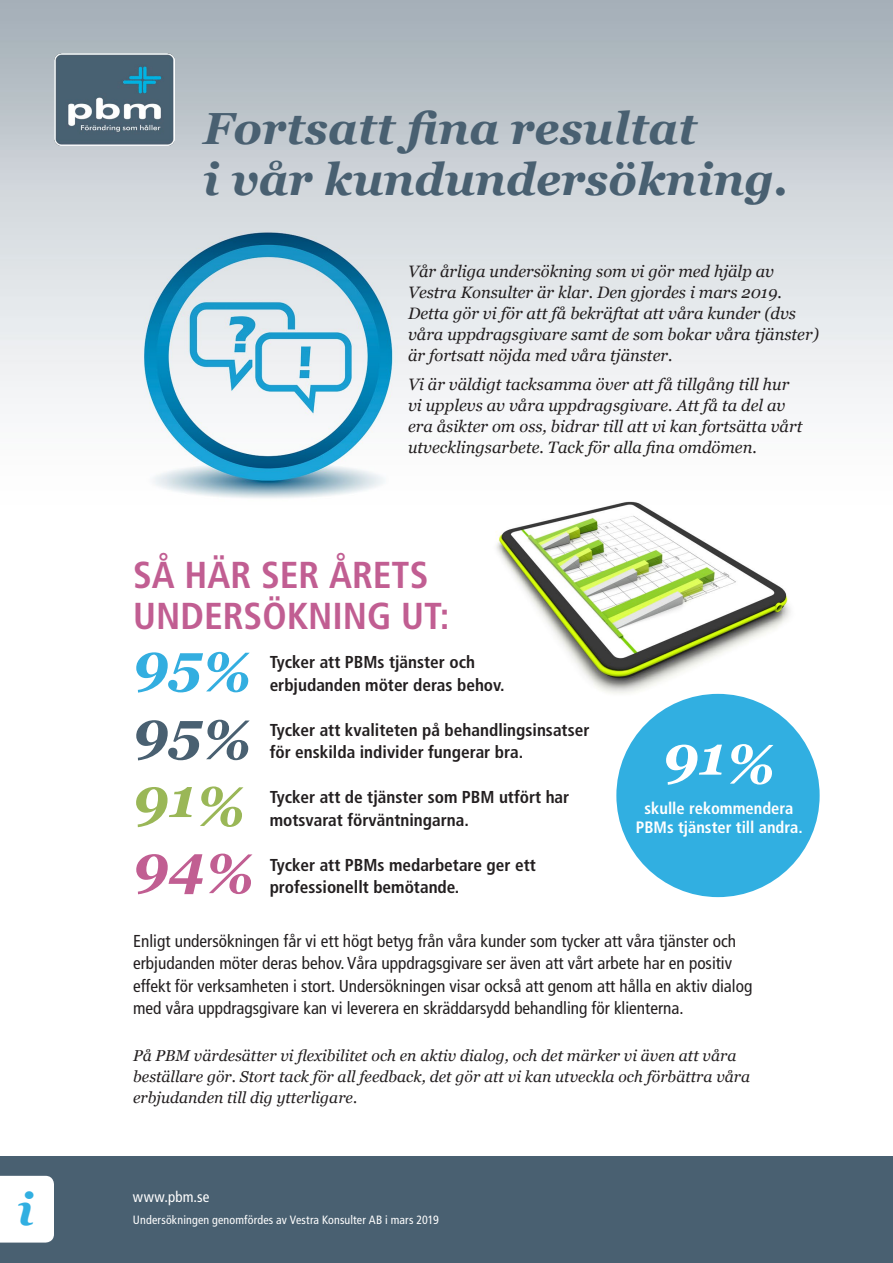
<style>
.page{position:relative;width:893px;height:1263px;background:#fff}
.page>*{position:absolute;margin:0;border:0;box-sizing:border-box;transform-origin:0 0}
.t1{font:italic 700 55.5px "Georgia";color:#33aee0}
.t2{font:italic 700 55.5px "Georgia";color:#496071}
.t3{font:italic 700 55.5px "Georgia";color:#9ab757}
.t4{font:italic 700 55.5px "Georgia";color:#c15e92}
.t5{font:italic 700 55.5px "Georgia";color:#fff}
.t6{font:italic 700 45px/51px "Georgia";color:#496071}
.t7{font:italic 700 45px "Georgia";color:#31afe1}
.t8{font:700 condensed 37.5px/40.5px "Frutiger";color:#c15e92}
.t9{font:condensed 17.25px/22.5px "Frutiger";color:#231f20}
.t10{font:700 condensed 17.25px/22.5px "Frutiger";color:#231f20}
.t11{font:italic 16.5px/21px "Georgia";color:#231f20}
.t12{font:700 condensed 16.5px/19.5px "Frutiger";color:#fff;text-align:center}
.t13{font:italic 15.75px/21px "Georgia";color:#231f20}
.t14{font:condensed 15px "Frutiger";letter-spacing:.01em;color:#fff}
.t15{font:condensed 12px "Frutiger";letter-spacing:.015em;color:#fff}
</style>
<div class="page">
<img style="left:0;top:0;width:893px;height:1157px">
<div style="left:0;top:1157px;width:893px;height:106px;background:#496071"></div>
<img style="left:54px;top:54px;width:120px;height:92px">
<div style="left:0;top:1176px;width:54px;height:66px;background:#fff"></div>
<div style="left:616px;top:694px;width:204px;height:203px;background:#31afe1;border-radius:50%"></div>
<h2 class="t6" style="left:203px;top:100px;width:587px">Fortsatt fina resultat<br>i vår kundundersökning.</h2>
<p class="t11" style="left:408px;top:260px;width:412px">Vår årliga undersökning som vi gör med hjälp av Vestra Konsulter är klar. Den gjordes i mars 2019.<br>Detta gör vi för att få bekräftat att våra kunder (dvs våra uppdragsgivare samt de som bokar våra tjänster) är fortsatt nöjda med våra tjänster.</p>
<p class="t11" style="left:408px;top:373px;width:396px">Vi är väldigt tacksamma över att få tillgång till hur vi upplevs av våra uppdragsgivare. Att få ta del av era åsikter om oss, bidrar till att vi kan fortsätta vårt utvecklingsarbete. Tack för alla fina omdömen.</p>
<h3 class="t8" style="left:133px;top:555px;width:318px">SÅ HÄR SER ÅRETS<br>UNDERSÖKNING UT:</h3>
<p class="t10" style="left:270px;top:651px;width:237px">Tycker att PBMs tjänster och erbjudanden möter deras behov.</p>
<p class="t10" style="left:270px;top:718px;width:321px">Tycker att kvaliteten på behandlingsinsatser för enskilda individer fungerar bra.</p>
<p class="t10" style="left:270px;top:786px;width:301px">Tycker att de tjänster som PBM utfört har motsvarat förväntningarna.</p>
<p class="t10" style="left:270px;top:853px;width:268px">Tycker att PBMs medarbetare ger ett professionellt bemötande.</p>
<p class="t9" style="left:133px;top:929px;width:621px">Enligt undersökningen får vi ett högt betyg från våra kunder som tycker att våra tjänster och erbjudanden möter deras behov. Våra uppdragsgivare ser även att vårt arbete har en positiv effekt för verksamheten i stort. Undersökningen visar också att genom att hålla en aktiv dialog med våra uppdragsgivare kan vi leverera en skräddarsydd behandling för klienterna.</p>
<p class="t13" style="left:133px;top:1044px;width:618px">På PBM värdesätter vi flexibilitet och en aktiv dialog, och det märker vi även att våra beställare gör. Stort tack för all feedback, det gör att vi kan utveckla och förbättra våra erbjudanden till dig ytterligare.</p>
<h1 class="t1" style="left:133px;top:622px;width:119px">95%</h1>
<h1 class="t2" style="left:133px;top:690px;width:119px">95%</h1>
<h1 class="t3" style="left:133px;top:756px;width:113px">91%</h1>
<h1 class="t4" style="left:133px;top:823px;width:122px">94%</h1>
<h1 class="t5" style="left:663px;top:714px;width:113px">91%</h1>
<p class="t12" style="left:636px;top:798px;width:168px">skulle rekommendera<br>PBMs tjänster till andra.</p>
<h2 class="t7" style="left:18px;top:1176px;width:18px">i</h2>
<p class="t14" style="left:133px;top:1188px;width:78px">www.pbm.se</p>
<p class="t15" style="left:133px;top:1213px;width:308px">Undersökningen genomfördes av Vestra Konsulter AB i mars 2019</p>
</div>
